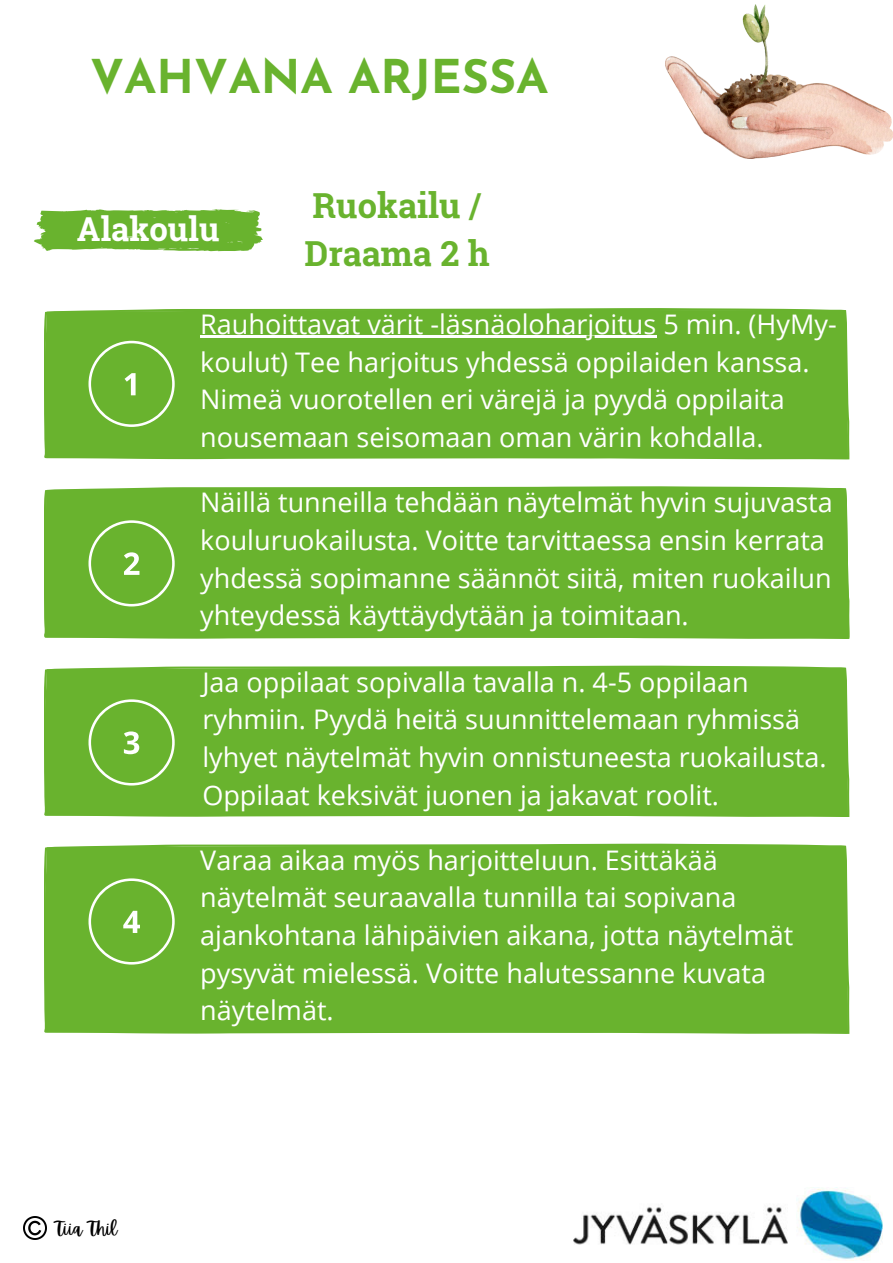
<style>
.page{position:relative;width:893px;height:1263px;background:#fff}
.page>*{position:absolute;margin:0;border:0;box-sizing:border-box;transform-origin:0 0}
.t1{font:700 46.5px "Josefin Sans";color:#69b32e}
.t2{font:700 34.5px/47.8px "Roboto Slab";color:#69b32e}
.t3{font:700 33px "Roboto Slab";color:#fff}
.t4{font:27px/37.7px "Open Sans";color:#fff}
.t5{font:18px "Apricots";color:#000}
</style>
<div class="page">
<div style="left:44px;top:666px;width:805px;height:151px;background:#69b32e"></div>
<div style="left:44px;top:844px;width:805px;height:190px;background:#69b32e"></div>
<div style="left:44px;top:488px;width:805px;height:151px;background:#69b32e"></div>
<div style="left:44px;top:308px;width:805px;height:151px;background:#69b32e"></div>
<svg style="left:88px;top:341px;width:87px;height:86px;background:#79bb44"></svg>
<svg style="left:88px;top:520px;width:87px;height:86px;background:#7abb45"></svg>
<svg style="left:88px;top:699px;width:87px;height:86px;background:#7abb45"></svg>
<svg style="left:88px;top:878px;width:87px;height:86px;background:#7abb45"></svg>
<svg style="left:34px;top:209px;width:229px;height:42px;background:#79bb45"></svg>
<img style="left:665px;top:5px;width:228px;height:153px">
<hr style="left:200px;top:336px;width:456px;height:2px;background:#fff">
<img style="left:574px;top:1187px;width:308px;height:74px">
<img style="left:24px;top:1216px;width:23px;height:23px">
<p class="t1" style="left:90px;top:58px;width:460px">VAHVANA ARJESSA</p>
<p class="t3" style="left:77px;top:206px;width:144px">Alakoulu</p>
<p class="t2" style="left:305px;top:181px;width:187px">Ruokailu /<br>Draama 2 h</p>
<p class="t4" style="left:200px;top:305px;width:638px">Rauhoittavat värit -läsnäoloharjoitus 5 min. (HyMy&shy;koulut) Tee harjoitus yhdessä oppilaiden kanssa.<br>Nimeä vuorotellen eri värejä ja pyydä oppilaita nousemaan seisomaan oman värin kohdalla.</p>
<p class="t5" style="left:55px;top:1218px;width:63px">Tiia Thil</p>
<p class="t4" style="left:200px;top:483px;width:634px">Näillä tunneilla tehdään näytelmät hyvin sujuvasta kouluruokailusta. Voitte tarvittaessa ensin kerrata yhdessä sopimanne säännöt siitä, miten ruokailun yhteydessä käyttäydytään ja toimitaan.</p>
<p class="t4" style="left:202px;top:662px;width:626px">Jaa oppilaat sopivalla tavalla n. 4-5 oppilaan ryhmiin. Pyydä heitä suunnittelemaan ryhmissä lyhyet näytelmät hyvin onnistuneesta ruokailusta.<br>Oppilaat keksivät juonen ja jakavat roolit.</p>
<p class="t4" style="left:200px;top:840px;width:595px">Varaa aikaa myös harjoitteluun. Esittäkää näytelmät seuraavalla tunnilla tai sopivana ajankohtana lähipäivien aikana, jotta näytelmät pysyvät mielessä. Voitte halutessanne kuvata näytelmät.</p>
</div>
